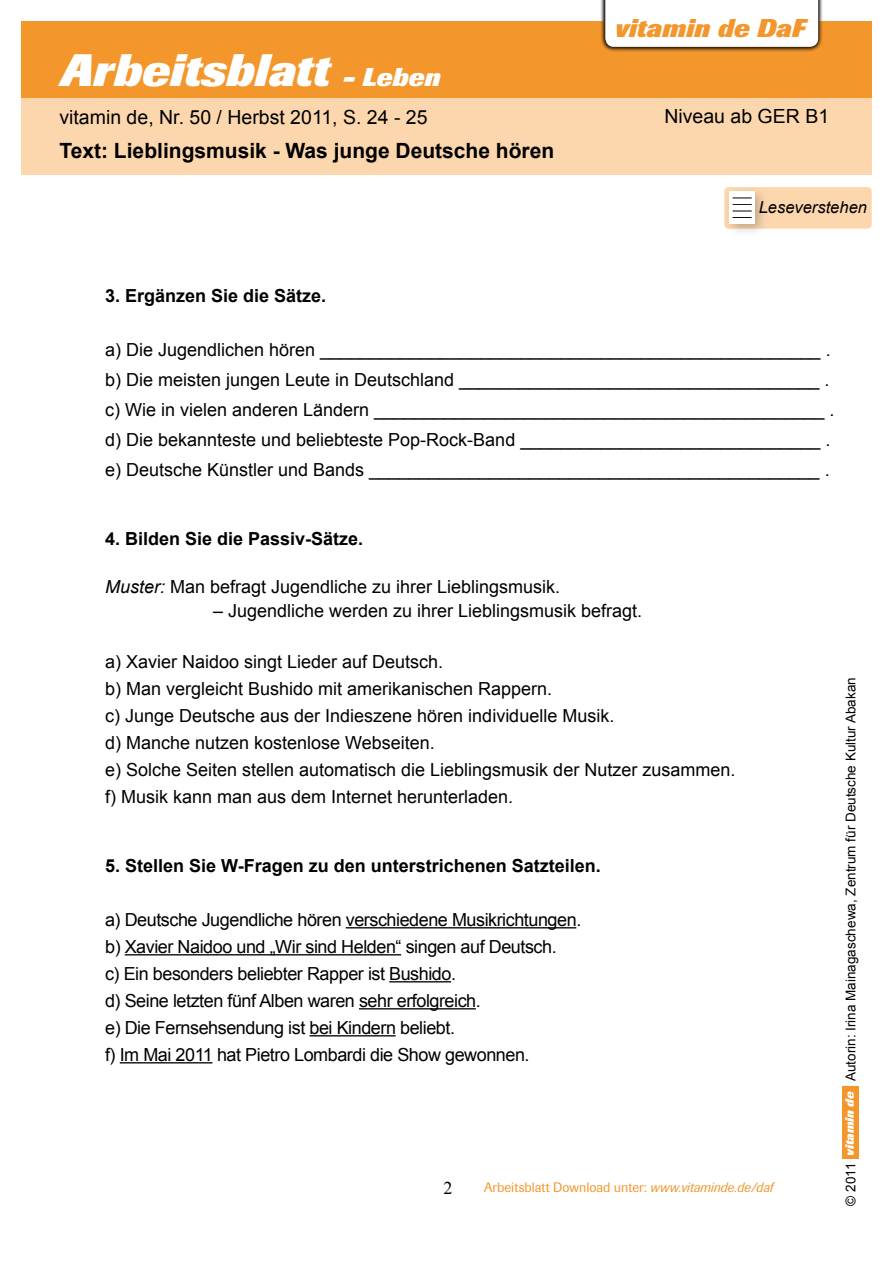
<style>
.page{position:relative;width:893px;height:1263px;background:#fff}
.page>*{position:absolute;margin:0;border:0;box-sizing:border-box;transform-origin:0 0}
.t1{font:italic 800 45px "Imago";color:#fff}
.t2{font:italic 800 25.5px "Imago";letter-spacing:.005em;color:#f3972d}
.t3{font:italic 800 25.5px "Imago";color:#fff}
.t4{font:700 21px "Arial";color:#000}
.t5{font:19.5px "Arial";color:#000}
.t6{font:18px/27px "Arial";color:#000}
.t7{font:18px/27px "Arial";letter-spacing:-.025em;color:#000}
.t8{font:700 18px "Arial";color:#000}
.t9{font:italic 16.5px "Arial";color:#000}
.t10{font:13.5px "Arial";color:#000}
.t11{font:13.5px "Imago";color:#f3972d}
.t12{font:italic 800 12px "Imago";color:#fff}
.s1{font-style:italic}
</style>
<div class="page">
<hr style="left:346px;top:927px;width:230px;height:1px;background:#000">
<hr style="left:125px;top:954px;width:276px;height:1px;background:#000">
<hr style="left:389px;top:981px;width:62px;height:1px;background:#000">
<hr style="left:359px;top:1008px;width:117px;height:1px;background:#000">
<hr style="left:310px;top:1035px;width:86px;height:1px;background:#000">
<hr style="left:120px;top:1062px;width:92px;height:1px;background:#000">
<div style="left:21px;top:98px;width:851px;height:76px;background:#fcd7ae"></div>
<div style="left:21px;top:21px;width:851px;height:77px;background:#f3972d"></div>
<div style="left:600px;top:0;width:224px;height:52px;background:#000;opacity:.7"></div>
<div style="left:605px;top:0;width:213px;height:47px;background:#fff"></div>
<div style="left:724px;top:187px;width:148px;height:42px;background:#fcd7ae;border-radius:4px"></div>
<div style="left:723px;top:186px;width:46px;height:52px;background:#000;opacity:.22"></div>
<div style="left:729px;top:192px;width:26px;height:32px;background:#fff"></div>
<svg style="left:733px;top:211px;width:19px;height:7px"></svg>
<svg style="left:733px;top:198px;width:19px;height:7px"></svg>
<div style="left:842px;top:1086px;width:17px;height:72px;background:#f3972d"></div>
<h1 class="t1" style="left:60px;top:45px;width:271px">Arbeitsblatt</h1>
<h2 class="t3" style="left:343px;top:63px;width:99px">- Leben</h2>
<h2 class="t2" style="left:615px;top:13px;width:192px">vitamin de DaF</h2>
<p class="t5" style="left:59px;top:104px;width:370px">vitamin de, Nr. 50 / Herbst 2011, S. 24 - 25</p>
<p class="t5" style="left:664px;top:104px;width:166px">Niveau ab GER B1</p>
<p class="t4" style="left:60px;top:137px;width:496px">Text: Lieblingsmusik - Was junge Deutsche hören</p>
<p class="t9" style="left:759px;top:197px;width:110px">Leseverstehen</p>
<p class="t8" style="left:105px;top:284px;width:223px">3. Ergänzen Sie die Sätze.</p>
<p class="t6" style="left:105px;top:335px;width:731px;line-height:30px">a) Die Jugendlichen hören __________________________________________________ . b) Die meisten jungen Leute in Deutschland ____________________________________ . c) Wie in vielen anderen Ländern _____________________________________________ . d) Die bekannteste und beliebteste Pop-Rock-Band ______________________________ . e) Deutsche Künstler und Bands _____________________________________________ .</p>
<p class="t8" style="left:105px;top:527px;width:260px">4. Bilden Sie die Passiv-Sätze.</p>
<p class="t6" style="left:105px;top:573px;width:457px"><span class="s1">Muster:</span> Man befragt Jugendliche zu ihrer Lieblingsmusik.</p>
<p class="t6" style="left:213px;top:597px;width:431px">– Jugendliche werden zu ihrer Lieblingsmusik befragt.</p>
<p class="t6" style="left:105px;top:648px;width:632px">a) Xavier Naidoo singt Lieder auf Deutsch.<br>b) Man vergleicht Bushido mit amerikanischen Rappern.<br>c) Junge Deutsche aus der Indieszene hören individuelle Musik.<br>d) Manche nutzen kostenlose Webseiten.<br>e) Solche Seiten stellen automatisch die Lieblingsmusik der Nutzer zusammen. f) Musik kann man aus dem Internet herunterladen.</p>
<p class="t8" style="left:105px;top:854px;width:497px">5. Stellen Sie W-Fragen zu den unterstrichenen Satzteilen.</p>
<p class="t7" style="left:105px;top:906px;width:478px">a) Deutsche Jugendliche hören verschiedene Musikrichtungen. b) Xavier Naidoo und „Wir sind Helden“ singen auf Deutsch.<br>c) Ein besonders beliebter Rapper ist Bushido.<br>d) Seine letzten fünf Alben waren sehr erfolgreich.<br>e) Die Fernsehsendung ist bei Kindern beliebt.<br>f) Im Mai 2011 hat Pietro Lombardi die Show gewonnen.</p>
<p class="t11" style="left:484px;top:1180px;width:291px">Arbeitsblatt Download unter: <span class="s1">www.vitaminde.de/daf</span></p>
<p class="t10" style="left:842px;top:1081px;width:405px;rotate:-90deg">Autorin: Irina Mainagaschewa, Zentrum für Deutsche Kultur Abakan</p>
<p class="t12" style="left:843px;top:1156px;width:66px;rotate:-90deg">vitamin de</p>
<p class="t10" style="left:842px;top:1205px;width:44px;rotate:-90deg">© 2011</p>
</div>
